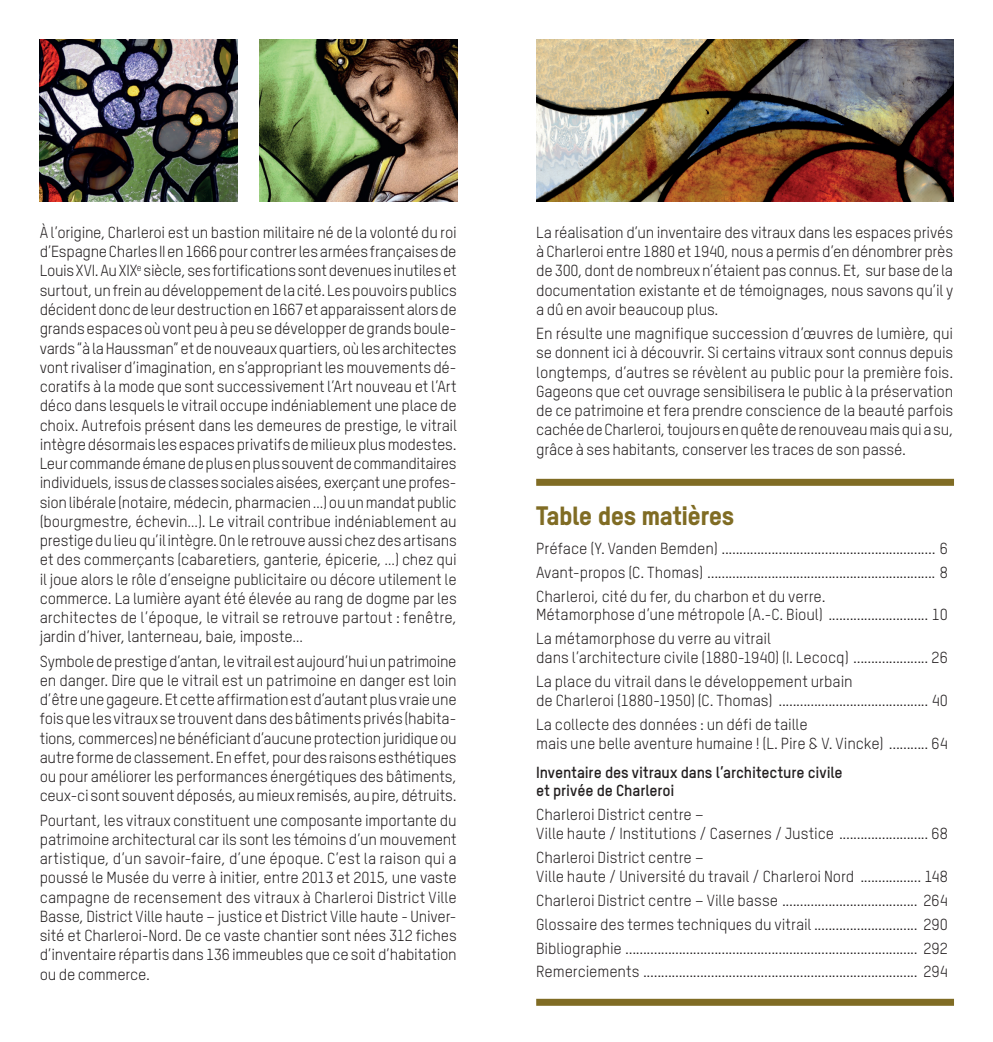
<style>
.page{position:relative;width:993px;height:1042px;background:#fff}
.page>*{position:absolute;margin:0;border:0;box-sizing:border-box;transform-origin:0 0}
.infos{font:800 26.25px "TSTAR";letter-spacing:-.02em;color:#806c24}
.infos-2{font:15.75px/19.2px "TSTAR";letter-spacing:-.005em;color:#231f20}
.infos-3{font:700 15.75px/18.9px "TSTAR";letter-spacing:-.005em;color:#231f20}
</style>
<div class="page">
<div style="left:536px;top:999px;width:417px;height:7px;background:#806c24"></div>
<div style="left:536px;top:479px;width:417px;height:7px;background:#806c24"></div>
<img style="left:536px;top:40px;width:416px;height:161px">
<img style="left:40px;top:40px;width:197px;height:161px">
<img style="left:259px;top:40px;width:198px;height:161px">
<p class="infos-2" style="left:40px;top:223px;width:418px;text-align:justify">À l’origine, Charleroi est un bastion militaire né de la volonté du roi d’Espagne Charles II en 1666 pour contrer les armées françaises de Louis XVI. Au XIX<sup>e</sup> siècle, ses fortifications sont devenues inutiles et surtout, un frein au développement de la cité. Les pouvoirs publics décident donc de leur destruction en 1667 et apparaissent alors de grands espaces où vont peu à peu se développer de grands boule&shy;vards “à la Haussman” et de nouveaux quartiers, où les architectes vont rivaliser d’imagination, en s’appropriant les mouvements dé&shy;coratifs à la mode que sont successivement l’Art nouveau et l’Art déco dans lesquels le vitrail occupe indéniablement une place de choix. Autrefois présent dans les demeures de prestige, le vitrail intègre désormais les espaces privatifs de milieux plus modestes.<br>Leur commande émane de plus en plus souvent de commanditaires individuels, issus de classes sociales aisées, exerçant une profes&shy;sion libérale (notaire, médecin, pharmacien …) ou un mandat public (bourgmestre, échevin…). Le vitrail contribue indéniablement au prestige du lieu qu’il intègre. On le retrouve aussi chez des artisans et des commerçants (cabaretiers, ganterie, épicerie, …) chez qui il joue alors le rôle d’enseigne publicitaire ou décore utilement le commerce. La lumière ayant été élevée au rang de dogme par les architectes de l’époque, le vitrail se retrouve partout : fenêtre, jardin d’hiver, lanterneau, baie, imposte…</p>
<p class="infos-2" style="left:40px;top:651px;width:418px;text-align:justify">Symbole de prestige d’antan, le vitrail est aujourd’hui un patrimoine en danger. Dire que le vitrail est un patrimoine en danger est loin d’être une gageure. Et cette affirmation est d’autant plus vraie une fois que les vitraux se trouvent dans des bâtiments privés (habita&shy;tions, commerces) ne bénéficiant d’aucune protection juridique ou autre forme de classement. En effet, pour des raisons esthétiques ou pour améliorer les performances énergétiques des bâtiments, ceux-ci sont souvent déposés, au mieux remisés, au pire, détruits.</p>
<p class="infos-2" style="left:40px;top:810px;width:418px;text-align:justify">Pourtant, les vitraux constituent une composante importante du patrimoine architectural car ils sont les témoins d’un mouvement artistique, d’un savoir-faire, d’une époque. C’est la raison qui a poussé le Musée du verre à initier, entre 2013 et 2015, une vaste campagne de recensement des vitraux à Charleroi District Ville Basse, District Ville haute – justice et District Ville haute - Univer&shy;sité et Charleroi-Nord. De ce vaste chantier sont nées 312 fiches d’inventaire répartis dans 136 immeubles que ce soit d’habitation ou de commerce.</p>
<p class="infos-2" style="left:536px;top:223px;width:418px;text-align:justify">La réalisation d’un inventaire des vitraux dans les espaces privés à Charleroi entre 1880 et 1940, nous a permis d’en dénombrer près de 300, dont de nombreux n’étaient pas connus. Et, sur base de la documentation existante et de témoignages, nous savons qu’il y a dû en avoir beaucoup plus.</p>
<p class="infos-2" style="left:536px;top:324px;width:418px;text-align:justify">En résulte une magnifique succession d’œuvres de lumière, qui se donnent ici à découvrir. Si certains vitraux sont connus depuis longtemps, d’autres se révèlent au public pour la première fois.<br>Gageons que cet ouvrage sensibilisera le public à la préservation de ce patrimoine et fera prendre conscience de la beauté parfois cachée de Charleroi, toujours en quête de renouveau mais qui a su, grâce à ses habitants, conserver les traces de son passé.</p>
<p class="infos" style="left:536px;top:499px;width:200px">Table des matières</p>
<p class="infos-2" style="left:536px;top:538px;width:413px">Préface (Y. Vanden Bemden) ............................................................ 6</p>
<p class="infos-2" style="left:536px;top:562px;width:413px">Avant-propos (C. Thomas) ................................................................ 8</p>
<p class="infos-2" style="left:536px;top:586px;width:413px">Charleroi, cité du fer, du charbon et du verre.<br>Métamorphose d’une métropole (A.-C. Bioul) ............................ 10</p>
<p class="infos-2" style="left:536px;top:629px;width:413px">La métamorphose du verre au vitrail<br>dans l’architecture civile (1880-1940) (I. Lecocq) ..................... 26</p>
<p class="infos-2" style="left:536px;top:672px;width:413px">La place du vitrail dans le développement urbain<br>de Charleroi (1880-1950) (C. Thomas) .......................................... 40</p>
<p class="infos-2" style="left:536px;top:715px;width:413px">La collecte des données : un défi de taille<br>mais une belle aventure humaine ! (L. Pire &amp; V. Vincke) ........... 64</p>
<p class="infos-3" style="left:536px;top:762px;width:308px">Inventaire des vitraux dans l’architecture civile et privée de Charleroi</p>
<p class="infos-2" style="left:536px;top:805px;width:413px">Charleroi District centre –<br>Ville haute / Institutions / Casernes / Justice ......................... 68</p>
<p class="infos-2" style="left:536px;top:848px;width:413px">Charleroi District centre –<br>Ville haute / Université du travail / Charleroi Nord ................. 148</p>
<p class="infos-2" style="left:536px;top:890px;width:413px">Charleroi District centre – Ville basse ...................................... 264</p>
<p class="infos-2" style="left:536px;top:914px;width:413px">Glossaire des termes techniques du vitrail ............................. 290</p>
<p class="infos-2" style="left:536px;top:938px;width:413px">Bibliographie .................................................................................. 292</p>
<p class="infos-2" style="left:536px;top:962px;width:413px">Remerciements ............................................................................. 294</p>
</div>
